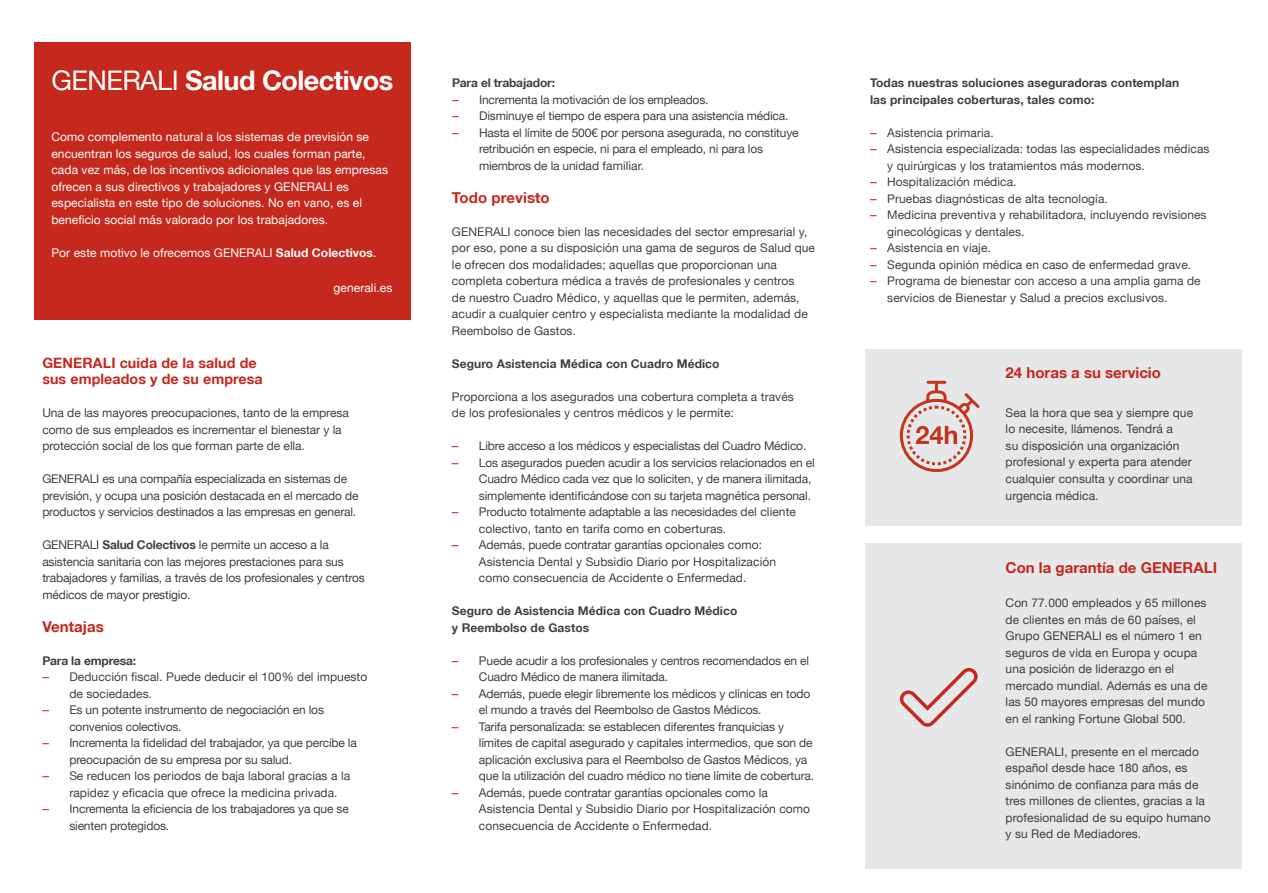
<style>
.page{position:relative;width:1268px;height:893px;background:#fff}
.page>*{position:absolute;margin:0;border:0;box-sizing:border-box;transform-origin:0 0}
.t1{font:700 27px "Helvetica Neue LT";letter-spacing:-.02em;color:#fff}
.t2{font:700 15px "Helvetica Neue LT";color:#c5281c}
.t3{font:700 14.25px/16.5px "Helvetica Neue LT";letter-spacing:.005em;color:#c5281c}
.t4{font:12px/16.5px "Helvetica Neue LT";letter-spacing:.005em;color:#414042}
.t5{font:12px/16.5px "Helvetica Neue LT";letter-spacing:-.015em;color:#414042}
.t6{font:12px/16.5px "Helvetica Neue LT";letter-spacing:.005em;color:#fff}
.t7{font:700 12px/16.5px "Helvetica Neue LT";letter-spacing:.005em;color:#414042}
.t8{font:700 12px "Helvetica Neue LT";letter-spacing:-.015em;color:#414042}
.s1{font-weight:400}
.s2{font-weight:700}
.s3{font-family:"Helvetica";color:#c41425}
</style>
<div class="page">
<div style="left:34px;top:43px;width:376px;height:277px;background:#c5281c"></div>
<div style="left:865px;top:543px;width:376px;height:325px;background:#e6e7e8"></div>
<svg style="left:900px;top:668px;width:77px;height:59px"></svg>
<div style="left:865px;top:349px;width:376px;height:176px;background:#e6e7e8"></div>
<svg style="left:899px;top:381px;width:80px;height:91px"></svg>
<h1 class="t1" style="left:51px;top:64px;width:343px"><span class="s1">GENERALI</span> Salud Colectivos</h1>
<p class="t6" style="left:51px;top:129px;width:338px">Como complemento natural a los sistemas de previsión se encuentran los seguros de salud, los cuales forman parte, cada vez más, de los incentivos adicionales que las empresas ofrecen a sus directivos y trabajadores y GENERALI es especialista en este tipo de soluciones. No en vano, es el beneficio social más valorado por los trabajadores.</p>
<p class="t6" style="left:51px;top:244px;width:326px">Por este motivo le ofrecemos GENERALI <span class="s2">Salud Colectivos</span>.</p>
<p class="t6" style="left:333px;top:279px;width:60px">generali.es</p>
<p class="t3" style="left:42px;top:354px;width:222px">GENERALI cuida de la salud de sus empleados y de su empresa</p>
<p class="t4" style="left:42px;top:404px;width:308px">Una de las mayores preocupaciones, tanto de la empresa como de sus empleados es incrementar el bienestar y la protección social de los que forman parte de ella.</p>
<p class="t5" style="left:42px;top:470px;width:317px">GENERALI es una compañía especializada en sistemas de previsión, y ocupa una posición destacada en el mercado de productos y servicios destinados a las empresas en general.</p>
<p class="t5" style="left:42px;top:536px;width:324px">GENERALI <span class="s2">Salud Colectivos</span> le permite un acceso a la asistencia sanitaria con las mejores prestaciones para sus trabajadores y familias, a través de los profesionales y centros médicos de mayor prestigio.</p>
<p class="t2" style="left:42px;top:617px;width:63px">Ventajas</p>
<p class="t8" style="left:42px;top:653px;width:95px">Para la empresa:</p>
<p class="t4" style="left:69px;top:668px;width:299px;text-indent:-27px"><span class="s3">–</span> Deducción fiscal. Puede deducir el 100% del impuesto de sociedades.</p>
<p class="t5" style="left:69px;top:701px;width:256px;text-indent:-27px"><span class="s3">–</span> Es un potente instrumento de negociación en los convenios colectivos.</p>
<p class="t5" style="left:69px;top:734px;width:289px;text-indent:-27px"><span class="s3">–</span> Incrementa la fidelidad del trabajador, ya que percibe la preocupación de su empresa por su salud.</p>
<p class="t4" style="left:69px;top:767px;width:282px;text-indent:-27px"><span class="s3">–</span> Se reducen los periodos de baja laboral gracias a la rapidez y eficacia que ofrece la medicina privada.</p>
<p class="t5" style="left:69px;top:800px;width:281px;text-indent:-27px"><span class="s3">–</span> Incrementa la eficiencia de los trabajadores ya que se sienten protegidos.</p>
<p class="t8" style="left:452px;top:75px;width:104px">Para el trabajador:</p>
<p class="t5" style="left:452px;top:91px;width:258px"><span class="s3">–</span> Incrementa la motivación de los empleados.</p>
<p class="t5" style="left:452px;top:107px;width:338px"><span class="s3">–</span> Disminuye el tiempo de espera para una asistencia médica.</p>
<p class="t5" style="left:479px;top:124px;width:321px;text-indent:-27px"><span class="s3">–</span> Hasta el límite de 500€ por persona asegurada, no constituye retribución en especie, ni para el empleado, ni para los miembros de la unidad familiar.</p>
<p class="t2" style="left:452px;top:188px;width:99px">Todo previsto</p>
<p class="t4" style="left:452px;top:223px;width:364px">GENERALI conoce bien las necesidades del sector empresarial y, por eso, pone a su disposición una gama de seguros de Salud que le ofrecen dos modalidades; aquellas que proporcionan una completa cobertura médica a través de profesionales y centros<br>de nuestro Cuadro Médico, y aquellas que le permiten, además, acudir a cualquier centro y especialista mediante la modalidad de Reembolso de Gastos.</p>
<p class="t7" style="left:452px;top:355px;width:269px">Seguro Asistencia Médica con Cuadro Médico</p>
<p class="t4" style="left:452px;top:388px;width:343px">Proporciona a los asegurados una cobertura completa a través de los profesionales y centros médicos y le permite:</p>
<p class="t5" style="left:452px;top:437px;width:356px"><span class="s3">–</span> Libre acceso a los médicos y especialistas del Cuadro Médico.</p>
<p class="t5" style="left:479px;top:454px;width:337px;text-indent:-27px"><span class="s3">–</span> Los asegurados pueden acudir a los servicios relacionados en el<br>Cuadro Médico cada vez que lo soliciten, y de manera ilimitada, simplemente identificándose con su tarjeta magnética personal.</p>
<p class="t4" style="left:479px;top:503px;width:318px;text-indent:-27px"><span class="s3">–</span> Producto totalmente adaptable a las necesidades del cliente colectivo, tanto en tarifa como en coberturas.</p>
<p class="t4" style="left:479px;top:536px;width:298px;text-indent:-27px"><span class="s3">–</span> Además, puede contratar garantías opcionales como:<br>Asistencia Dental y Subsidio Diario por Hospitalización como consecuencia de Accidente o Enfermedad.</p>
<p class="t7" style="left:452px;top:602px;width:287px">Seguro de Asistencia Médica con Cuadro Médico y Reembolso de Gastos</p>
<p class="t5" style="left:479px;top:652px;width:331px;text-indent:-27px"><span class="s3">–</span> Puede acudir a los profesionales y centros recomendados en el<br>Cuadro Médico de manera ilimitada.</p>
<p class="t5" style="left:479px;top:685px;width:333px;text-indent:-27px"><span class="s3">–</span> Además, puede elegir libremente los médicos y clínicas en todo el mundo a través del Reembolso de Gastos Médicos.</p>
<p class="t5" style="left:479px;top:718px;width:336px;text-indent:-27px"><span class="s3">–</span> Tarifa personalizada: se establecen diferentes franquicias y límites de capital asegurado y capitales intermedios, que son de aplicación exclusiva para el Reembolso de Gastos Médicos, ya que la utilización del cuadro médico no tiene límite de cobertura.</p>
<p class="t4" style="left:479px;top:784px;width:332px;text-indent:-27px"><span class="s3">–</span> Además, puede contratar garantías opcionales como la<br>Asistencia Dental y Subsidio Diario por Hospitalización como consecuencia de Accidente o Enfermedad.</p>
<p class="t7" style="left:870px;top:74px;width:310px">Todas nuestras soluciones aseguradoras contemplan las principales coberturas, tales como:</p>
<p class="t4" style="left:870px;top:124px;width:125px"><span class="s3">–</span> Asistencia primaria.</p>
<p class="t4" style="left:887px;top:140px;width:324px;text-indent:-17px"><span class="s3">–</span> Asistencia especializada: todas las especialidades médicas y quirúrgicas y los tratamientos más modernos.</p>
<p class="t4" style="left:870px;top:173px;width:148px"><span class="s3">–</span> Hospitalización médica.</p>
<p class="t4" style="left:870px;top:190px;width:239px"><span class="s3">–</span> Pruebas diagnósticas de alta tecnología.</p>
<p class="t4" style="left:887px;top:206px;width:321px;text-indent:-17px"><span class="s3">–</span> Medicina preventiva y rehabilitadora, incluyendo revisiones ginecológicas y dentales.</p>
<p class="t4" style="left:870px;top:239px;width:122px"><span class="s3">–</span> Asistencia en viaje.</p>
<p class="t4" style="left:870px;top:256px;width:322px"><span class="s3">–</span> Segunda opinión médica en caso de enfermedad grave.</p>
<p class="t4" style="left:887px;top:272px;width:315px;text-indent:-17px"><span class="s3">–</span> Programa de bienestar con acceso a una amplia gama de servicios de Bienestar y Salud a precios exclusivos.</p>
<p class="t2" style="left:1005px;top:363px;width:157px">24 horas a su servicio</p>
<p class="t4" style="left:1005px;top:404px;width:189px">Sea la hora que sea y siempre que lo necesite, llámenos. Tendrá a<br>su disposición una organización profesional y experta para atender cualquier consulta y coordinar una urgencia médica.</p>
<p class="t2" style="left:1005px;top:558px;width:213px">Con la garantía de GENERALI</p>
<p class="t4" style="left:1005px;top:595px;width:203px">Con 77.000 empleados y 65 millones de clientes en más de 60 países, el<br>Grupo GENERALI es el número 1 en seguros de vida en Europa y ocupa una posición de liderazgo en el mercado mundial. Además es una de las 50 mayores empresas del mundo en el ranking Fortune Global 500.</p>
<p class="t4" style="left:1005px;top:743px;width:206px">GENERALI, presente en el mercado español desde hace 180 años, es sinónimo de confianza para más de tres millones de clientes, gracias a la profesionalidad de su equipo humano y su Red de Mediadores.</p>
</div>
